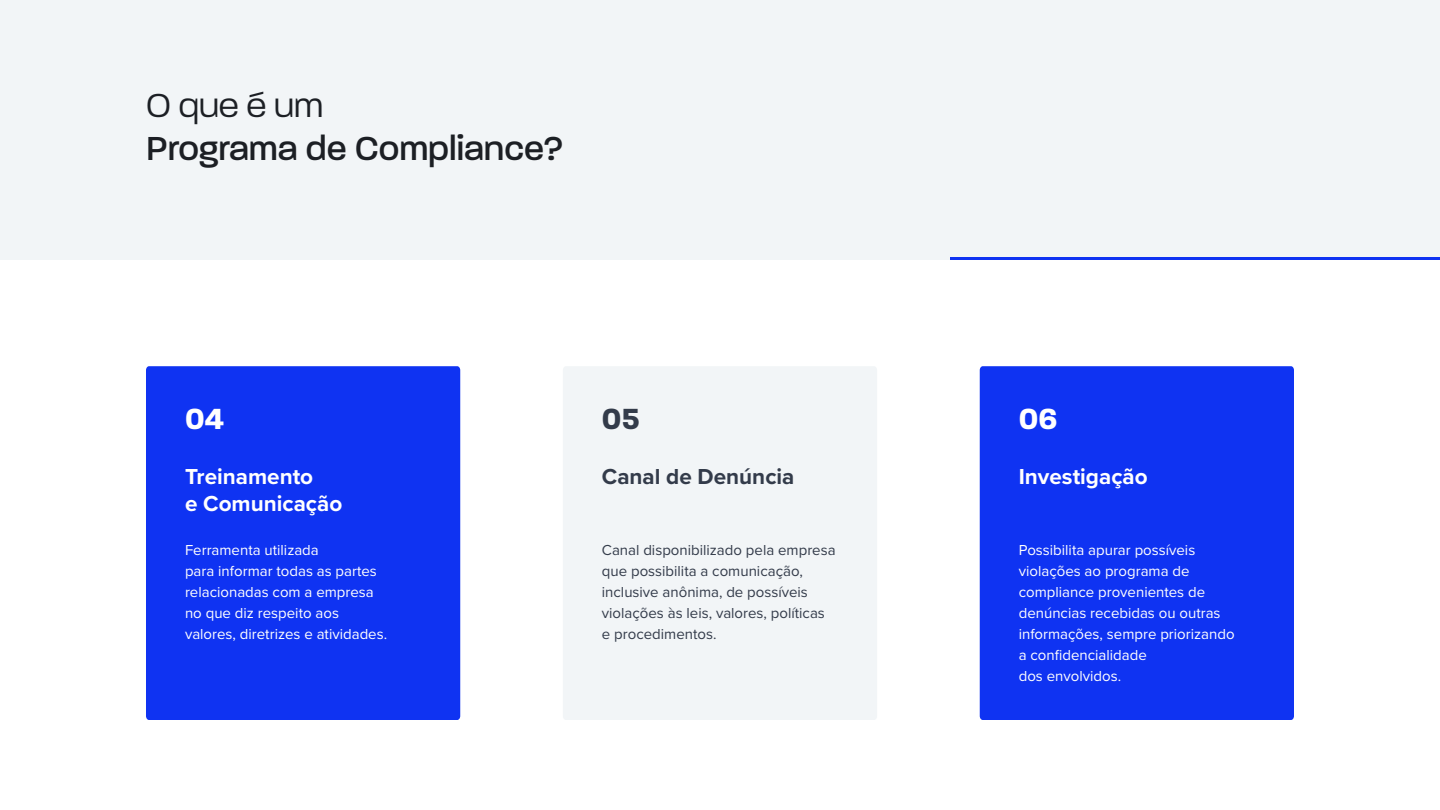
<style>
.page{position:relative;width:1440px;height:810px;background:#fff}
.page>*{position:absolute;margin:0;border:0;box-sizing:border-box;transform-origin:0 0}
.t1{font:500 36px "Paralucent";color:#1c1f24}
.t2{font:300 36px "Paralucent";color:#1c1f24}
.t3{font:700 31.5px "Paralucent";color:#fff}
.t4{font:700 31.5px "Paralucent";color:#333b4a}
.t5{font:700 22.5px/27px "Proxima Nova";color:#fff}
.t6{font:700 22.5px "Proxima Nova";color:#333b4a}
.t7{font:15px/21px "Proxima Nova";color:#fff}
.t8{font:15px/21px "Proxima Nova";color:#333b4a}
</style>
<div class="page">
<div style="left:0;top:0;width:1440px;height:260px;background:#f2f5f7"></div>
<hr style="left:950px;top:257px;width:490px;height:3px;background:#0f33f2">
<div style="left:146px;top:366px;width:314px;height:354px;background:#0f33f2"></div>
<div style="left:563px;top:366px;width:314px;height:354px;background:#f2f5f7"></div>
<div style="left:980px;top:366px;width:314px;height:354px;background:#0f33f2"></div>
<h1 class="t2" style="left:146px;top:84px;width:179px">O que é um</h1>
<h1 class="t1" style="left:146px;top:127px;width:419px">Programa de Compliance?</h1>
<h2 class="t3" style="left:185px;top:400px;width:40px">04</h2>
<h3 class="t5" style="left:185px;top:463px;width:159px">Treinamento<br>e Comunicação</h3>
<p class="t7" style="left:185px;top:539px;width:204px">Ferramenta utilizada<br>para informar todas as partes relacionadas com a empresa no que diz respeito aos valores, diretrizes e atividades.</p>
<h2 class="t4" style="left:602px;top:400px;width:39px">05</h2>
<h3 class="t6" style="left:602px;top:460px;width:194px">Canal de Denúncia</h3>
<p class="t8" style="left:602px;top:539px;width:235px">Canal disponibilizado pela empresa que possibilita a comunicação, inclusive anônima, de possíveis violações às leis, valores, políticas e procedimentos.</p>
<h2 class="t3" style="left:1019px;top:400px;width:40px">06</h2>
<h3 class="t5" style="left:1019px;top:463px;width:130px">Investigação</h3>
<p class="t7" style="left:1019px;top:539px;width:217px">Possibilita apurar possíveis violações ao programa de compliance provenientes de denúncias recebidas ou outras informações, sempre priorizando a confidencialidade<br>dos envolvidos.</p>
</div>
